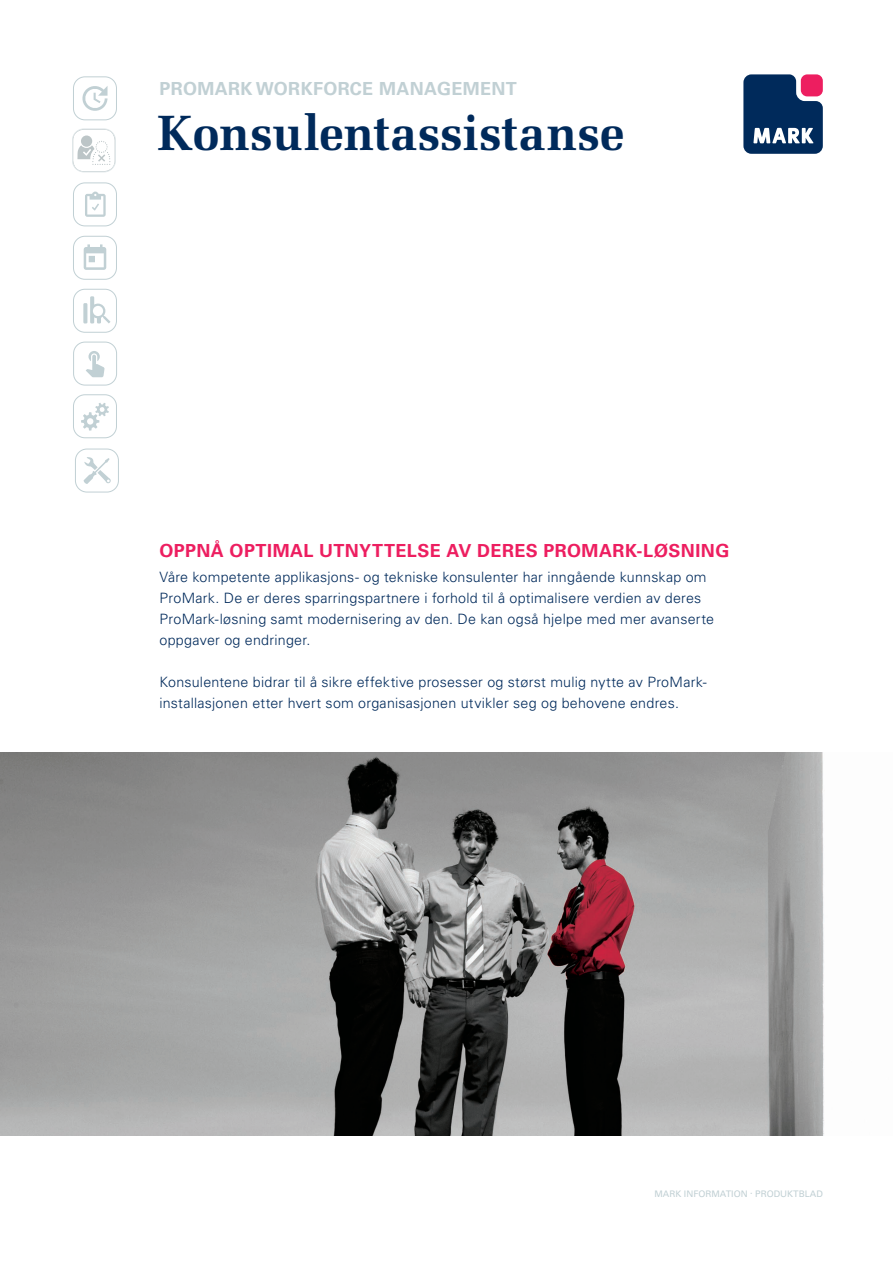
<style>
.page{position:relative;width:893px;height:1263px;background:#fff}
.page>*{position:absolute;margin:0;border:0;box-sizing:border-box;transform-origin:0 0}
.Copy{font:700 49.5px "Melior LT Std";letter-spacing:.005em;color:#002a5b}
.Copy-2{font:700 18px "Univers LT Std";letter-spacing:.025em;color:#ed1e60}
.Copy-3{font:700 18px "Univers LT Std";letter-spacing:.02em;color:#c1d0d4}
.Copy-4{font:300 14.25px/21px "Univers LT Std";letter-spacing:.015em;color:#002a5b}
.Quotes_fed{font:9px "Univers LT Std";color:#c1d0d4}
</style>
<div class="page">
<img style="left:1px;top:753px;width:823px;height:382px">
<svg style="left:743px;top:74px;width:80px;height:80px;background:#374974"></svg>
<div style="left:73px;top:77px;width:44px;height:43px;border:1px solid #c1d0d4;border-radius:11px"></div>
<svg style="left:82px;top:86px;width:26px;height:25px"></svg>
<div style="left:73px;top:236px;width:44px;height:44px;border:1px solid #c1d0d4;border-radius:11px"></div>
<svg style="left:84px;top:244px;width:22px;height:26px"></svg>
<div style="left:73px;top:342px;width:44px;height:43px;border:1px solid #c1d0d4;border-radius:11px"></div>
<svg style="left:86px;top:351px;width:18px;height:26px"></svg>
<div style="left:73px;top:183px;width:44px;height:43px;border:1px solid #c1d0d4;border-radius:11px"></div>
<svg style="left:85px;top:192px;width:21px;height:25px"></svg>
<div style="left:73px;top:289px;width:44px;height:44px;border:1px solid #c1d0d4;border-radius:11px"></div>
<svg style="left:83px;top:303px;width:4px;height:20px"></svg>
<svg style="left:90px;top:296px;width:21px;height:27px"></svg>
<div style="left:73px;top:394px;width:44px;height:44px;border:1px solid #c1d0d4;border-radius:11px"></div>
<svg style="left:81px;top:403px;width:28px;height:27px"></svg>
<svg style="left:72px;top:129px;width:43px;height:43px"></svg>
<div style="left:72px;top:129px;width:44px;height:43px;border:1px solid #c1d0d4;border-radius:11px"></div>
<div style="left:75px;top:449px;width:44px;height:43px;border:1px solid #c1d0d4;border-radius:11px"></div>
<svg style="left:84px;top:457px;width:27px;height:27px"></svg>
<p class="Copy-3" style="left:159px;top:78px;width:359px">PROMARK WORKFORCE MANAGEMENT</p>
<p class="Copy" style="left:157px;top:103px;width:469px">Konsulentassistanse</p>
<p class="Copy-2" style="left:159px;top:540px;width:571px">OPPNÅ OPTIMAL UTNYTTELSE AV DERES PROMARK-LØSNING</p>
<p class="Copy-4" style="left:159px;top:566px;width:556px">Våre kompetente applikasjons- og tekniske konsulenter har inngående kunnskap om ProMark. De er deres sparringspartnere i forhold til å optimalisere verdien av deres ProMark-løsning samt modernisering av den. De kan også hjelpe med mer avanserte oppgaver og endringer.</p>
<p class="Copy-4" style="left:159px;top:671px;width:549px">Konsulentene bidrar til å sikre effektive prosesser og størst mulig nytte av ProMark&shy;installasjonen etter hvert som organisasjonen utvikler seg og behovene endres.</p>
<p class="Quotes_fed" style="left:654px;top:1189px;width:170px">MARK INFORMATION · PRODUKTBLAD</p>
</div>
